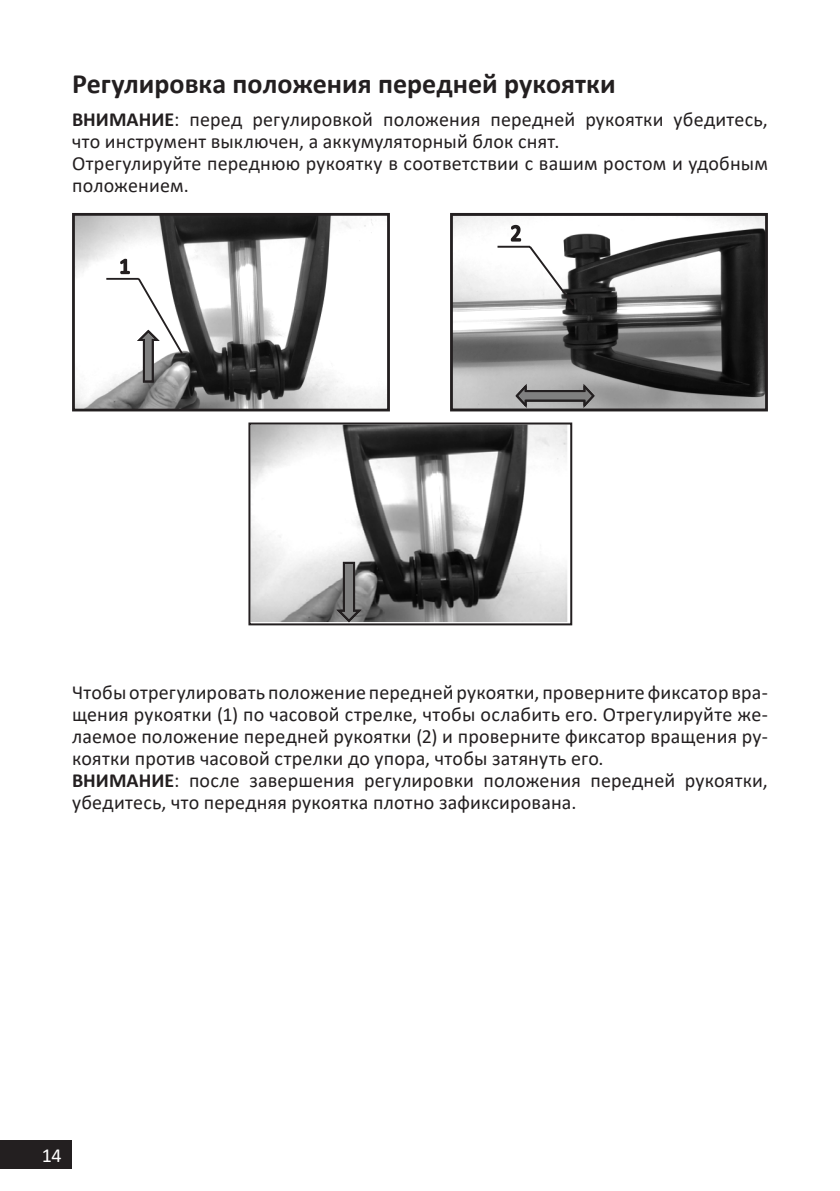
<style>
.page{position:relative;width:840px;height:1191px;background:#fff}
.page>*{position:absolute;margin:0;border:0;box-sizing:border-box;transform-origin:0 0}
.Заголовок_14{font:700 28px "Calibri";color:#231f20}
.t1{font:23.2px "Calibri";color:#000;scale:.93 1}
.t2{font:21.4px "Calibri";color:#000}
.t3{font:20px/22px "Calibri";letter-spacing:.01em;color:#231f20}
.t4{font:20px "Calibri";color:#fff}
.s1{font-weight:700}
</style>
<div class="page">
<div style="left:0;top:1140px;width:72px;height:29px;background:#231f20"></div>
<img style="left:76px;top:217px;width:310px;height:191px">
<div style="left:72px;top:213px;width:317px;height:198px;border:2px solid #231f20"></div>
<svg style="left:104px;top:276px;width:80px;height:107px"></svg>
<img style="left:453px;top:217px;width:310px;height:190px">
<div style="left:450px;top:213px;width:317px;height:198px;border:2px solid #231f20"></div>
<svg style="left:495px;top:244px;width:101px;height:166px"></svg>
<img style="left:251px;top:425px;width:316px;height:197px">
<div style="left:248px;top:422px;width:324px;height:203px;border:2px solid #231f20"></div>
<svg style="left:334px;top:561px;width:28px;height:62px;background:#7c7c7c"></svg>
<p class="Заголовок_14" style="left:72px;top:64px;width:545px">Регулировка положения передней рукоятки</p>
<p class="t3" style="left:72px;top:108px;width:697px"><span class="s1">ВНИМАНИЕ</span>: перед регулировкой положения передней рукоятки убедитесь, что инструмент выключен, а аккумуляторный блок снят.</p>
<p class="t3" style="left:72px;top:152px;width:697px">Отрегулируйте переднюю рукоятку в соответствии с вашим ростом и удобным положением.</p>
<p class="t2" style="left:119px;top:251px;width:12px">1</p>
<p class="t1" style="left:510px;top:217px;width:13px">2</p>
<p class="t3" style="left:72px;top:680px;width:697px;text-align:justify">Чтобы отрегулировать положение передней рукоятки, проверните фиксатор вра&shy;щения рукоятки (1) по часовой стрелке, чтобы ослабить его. Отрегулируйте же&shy;лаемое положение передней рукоятки (2) и проверните фиксатор вращения ру&shy;коятки против часовой стрелки до упора, чтобы затянуть его.</p>
<p class="t3" style="left:72px;top:768px;width:697px"><span class="s1">ВНИМАНИЕ</span>: после завершения регулировки положения передней рукоятки, убедитесь, что передняя рукоятка плотно зафиксирована.</p>
<p class="t4" style="left:42px;top:1142px;width:21px">14</p>
</div>
